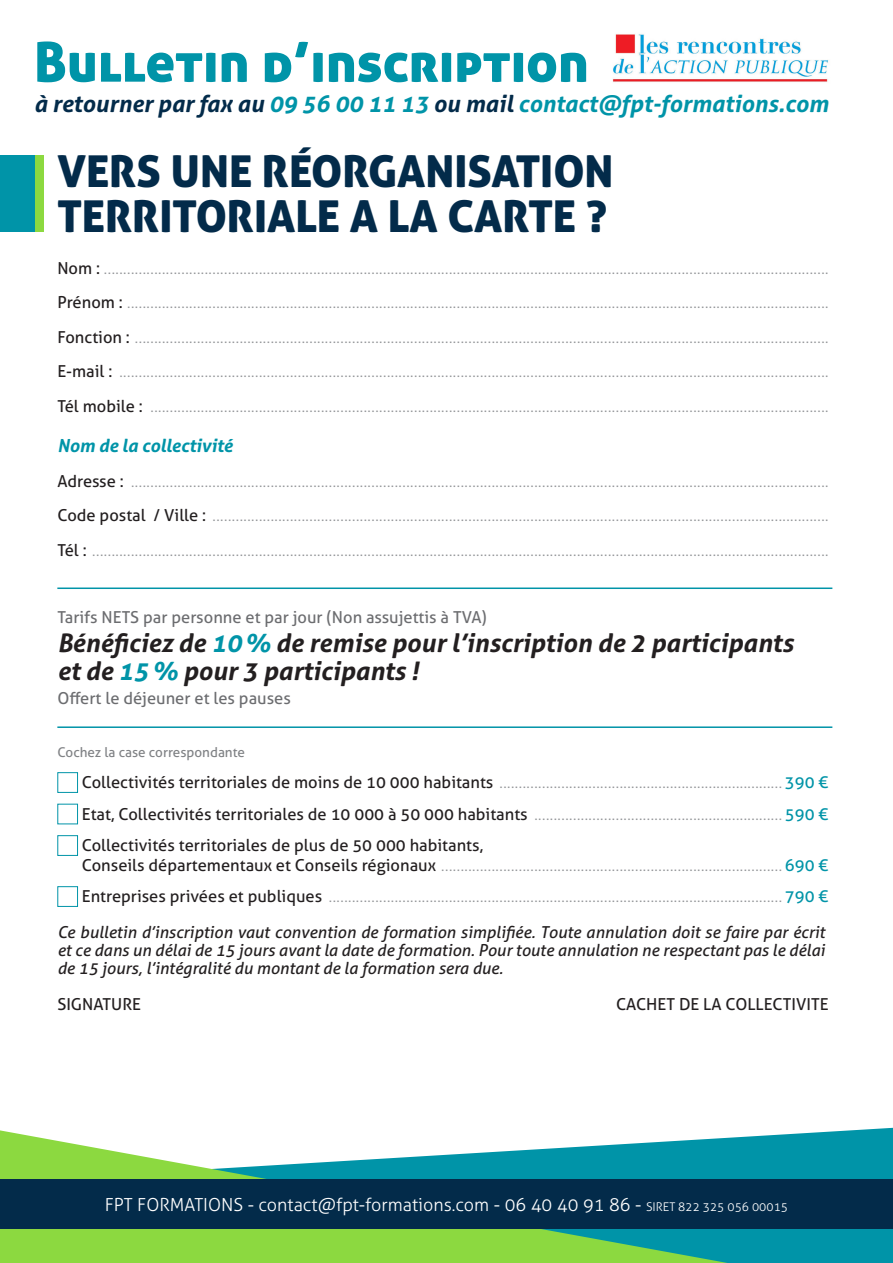
<style>
.page{position:relative;width:893px;height:1263px;background:#fff}
.page>*{position:absolute;margin:0;border:0;box-sizing:border-box;transform-origin:0 0}
.t1{font:55.05px "Aller Display";color:#0094a8}
.t2{font:43.95px/45px "Aller Display";color:#032b4a}
.t3{font:italic 700 25.5px/28.5px "Aller";color:#231f20}
.t4{font:italic 700 23.4px "Aller";color:#0094a8}
.t5{font:300 18px "Aller";color:#fff}
.t6{font:italic 700 18px "Aller";color:#0094a8}
.t7{font:300 16.5px/34.5px "Aller";color:#939598;text-align:justify}
.t8{font:16.5px/31.5px "Aller";color:#231f20;text-align:justify}
.t9{font:italic 16.5px/18px "Aller";color:#231f20;text-align:justify}
.t10{font:16.5px "Aller";color:#6c6d70}
.t11{font:13.5px "Aller";color:#808285}
.s1{color:#032b4a}
.s2{font-weight:400;color:#231f20}
.s3{color:#0094a8}
.s4{font-weight:300;color:#939598}
.s5{font-weight:400;color:#0094a8}
.s6{font-size:12px}
</style>
<div class="page">
<div style="left:727px;top:1128px;width:166px;height:135px;background:#0094a8"></div>
<svg style="left:0;top:1130px;width:727px;height:133px"></svg>
<div style="left:0;top:1179px;width:893px;height:50px;background:#032b4a"></div>
<img style="left:612px;top:34px;width:217px;height:48px">
<div style="left:0;top:156px;width:43px;height:76px;background:#8cd940"></div>
<div style="left:0;top:156px;width:34px;height:76px;background:#0094a8"></div>
<div style="left:57px;top:772px;width:21px;height:21px;border:1px solid #0094a8"></div>
<div style="left:57px;top:835px;width:21px;height:21px;border:1px solid #0094a8"></div>
<div style="left:57px;top:886px;width:21px;height:21px;border:1px solid #0094a8"></div>
<hr style="left:57px;top:587px;width:775px;height:2px;background:#0094a8">
<hr style="left:57px;top:726px;width:775px;height:2px;background:#0094a8">
<h1 class="t1" style="left:34px;top:27px;width:556px">Bulletin d’inscription</h1>
<h3 class="t4" style="left:34px;top:89px;width:796px"><span class="s1">à retourner par fax au</span> 09 56 00 11 13 <span class="s1">ou mail</span> contact@fpt-formations.com</h3>
<h2 class="t2" style="left:57px;top:148px;width:558px">VERS UNE RÉORGANISATION<br>TERRITORIALE A LA CARTE ?</h2>
<p class="t7" style="left:57px;top:251px;width:773px"><span class="s2">Nom :</span> ...........................................................................................................................................................................................<br><span class="s2">Prénom :</span> .....................................................................................................................................................................................<br><span class="s2">Fonction :</span> ...................................................................................................................................................................................<br><span class="s2">E-mail :</span> .......................................................................................................................................................................................<br><span class="s2">Tél mobile :</span> ...............................................................................................................................................................................</p>
<p class="t6" style="left:57px;top:435px;width:177px">Nom de la collectivité</p>
<p class="t7" style="left:57px;top:464px;width:773px"><span class="s2">Adresse :</span> ....................................................................................................................................................................................<br><span class="s2">Code postal / Ville :</span> ...............................................................................................................................................................<br><span class="s2">Tél :</span> ..............................................................................................................................................................................................</p>
<p class="t10" style="left:57px;top:607px;width:431px">Tarifs NETS par personne et par jour (Non assujettis à TVA)</p>
<h3 class="t3" style="left:57px;top:628px;width:737px">Bénéficiez de <span class="s3">10%</span> de remise pour l’inscription de 2 participants et de <span class="s3">15%</span> pour 3 participants !</h3>
<p class="t10" style="left:57px;top:688px;width:235px">Offert le déjeuner et les pauses</p>
<p class="t11" style="left:57px;top:744px;width:189px">Cochez la case correspondante</p>
<p class="t8" style="left:82px;top:767px;width:748px">Collectivités territoriales de moins de 10 000 habitants <span class="s4">.........................................................................</span> <span class="s3">390 € </span>Etat, Collectivités territoriales de 10 000 à 50 000 habitants <span class="s4">................................................................</span> <span class="s3">590 € </span>Collectivités territoriales de plus de 50 000 habitants,</p>
<p class="t7" style="left:82px;top:849px;width:748px;line-height:31.5px"><span class="s2">Conseils départementaux et Conseils régionaux</span> ........................................................................................ <span class="s5">690 €<br></span><span class="s2">Entreprises privées et publiques</span> ..................................................................................................................... <span class="s5">790 €</span></p>
<p class="t9" style="left:57px;top:923px;width:769px">Ce bulletin d’inscription vaut convention de formation simplifiée. Toute annulation doit se faire par écrit et ce dans un délai de 15 jours avant la date de formation. Pour toute annulation ne respectant pas le délai de 15 jours, l’intégralité du montant de la formation sera due.</p>
<p class="t8" style="left:57px;top:989px;width:85px">SIGNATURE</p>
<p class="t8" style="left:616px;top:989px;width:214px">CACHET DE LA COLLECTIVITE</p>
<p class="t5" style="left:105px;top:1193px;width:685px">FPT FORMATIONS - contact@fpt-formations.com - 06 40 40 91 86 - <span class="s6">SIRET 822 325 056 00015</span></p>
</div>
